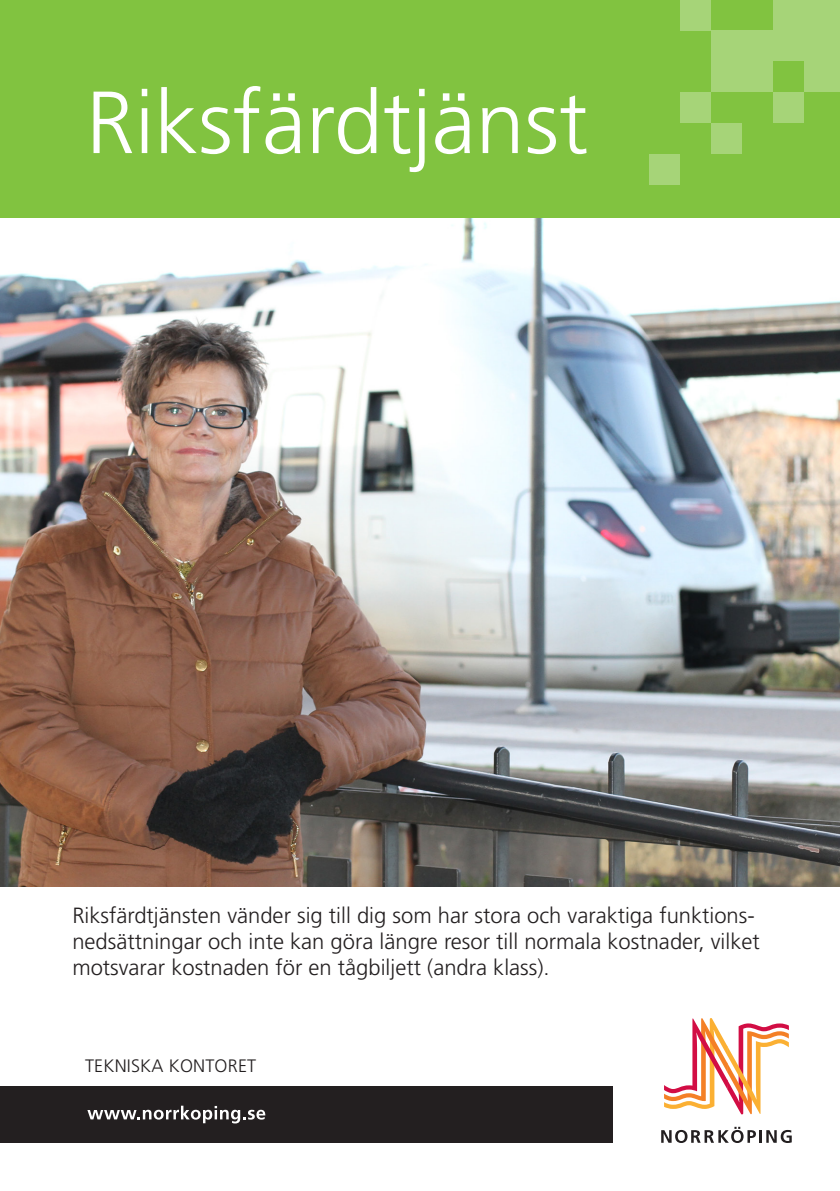
<style>
.page{position:relative;width:840px;height:1191px;background:#fff}
.page>*{position:absolute;margin:0;border:0;box-sizing:border-box;transform-origin:0 0}
.t1{font:300 88px "Frutiger LT Std";color:#fff}
.t2{font:300 22px/26.4px "Frutiger LT Std";color:#231f20}
.Framsida_-_avsändare{font:300 18px "Frutiger LT Std";letter-spacing:.01em;color:#231f20}
</style>
<div class="page">
<img style="left:0;top:217px;width:839px;height:669px">
<div style="left:0;top:0;width:839px;height:217px;background:#81c340"></div>
<div style="left:803px;top:30px;width:36px;height:62px;background:#a6d478"></div>
<div style="left:711px;top:30px;width:61px;height:62px;background:#a6d478"></div>
<div style="left:772px;top:0;width:31px;height:30px;background:#a6d478"></div>
<div style="left:834px;top:0;width:5px;height:30px;background:#a6d478"></div>
<div style="left:680px;top:0;width:31px;height:30px;background:#a6d478"></div>
<div style="left:772px;top:30px;width:31px;height:31px;background:#a6d478"></div>
<div style="left:803px;top:0;width:31px;height:30px;background:#a6d478"></div>
<div style="left:772px;top:92px;width:31px;height:31px;background:#a6d478"></div>
<div style="left:680px;top:92px;width:31px;height:31px;background:#a6d478"></div>
<div style="left:711px;top:123px;width:31px;height:31px;background:#a6d478"></div>
<div style="left:649px;top:154px;width:31px;height:31px;background:#a6d478"></div>
<div style="left:0;top:1086px;width:612px;height:56px;background:#231f20"></div>
<svg style="left:87px;top:1105px;width:178px;height:18px"></svg>
<svg style="left:661px;top:1126px;width:130px;height:17px"></svg>
<svg style="left:664px;top:1018px;width:124px;height:96px"></svg>
<p class="t1" style="left:86px;top:73px;width:503px">Riksfärdtjänst</p>
<p class="t2" style="left:72px;top:902px;width:688px">Riksfärdtjänsten vänder sig till dig som har stora och varaktiga funktions&shy;nedsättningar och inte kan göra längre resor till normala kostnader, vilket motsvarar kostnaden för en tågbiljett (andra klass).</p>
<p class="Framsida_-_avsändare" style="left:85px;top:1055px;width:172px">TEKNISKA KONTORET</p>
</div>
